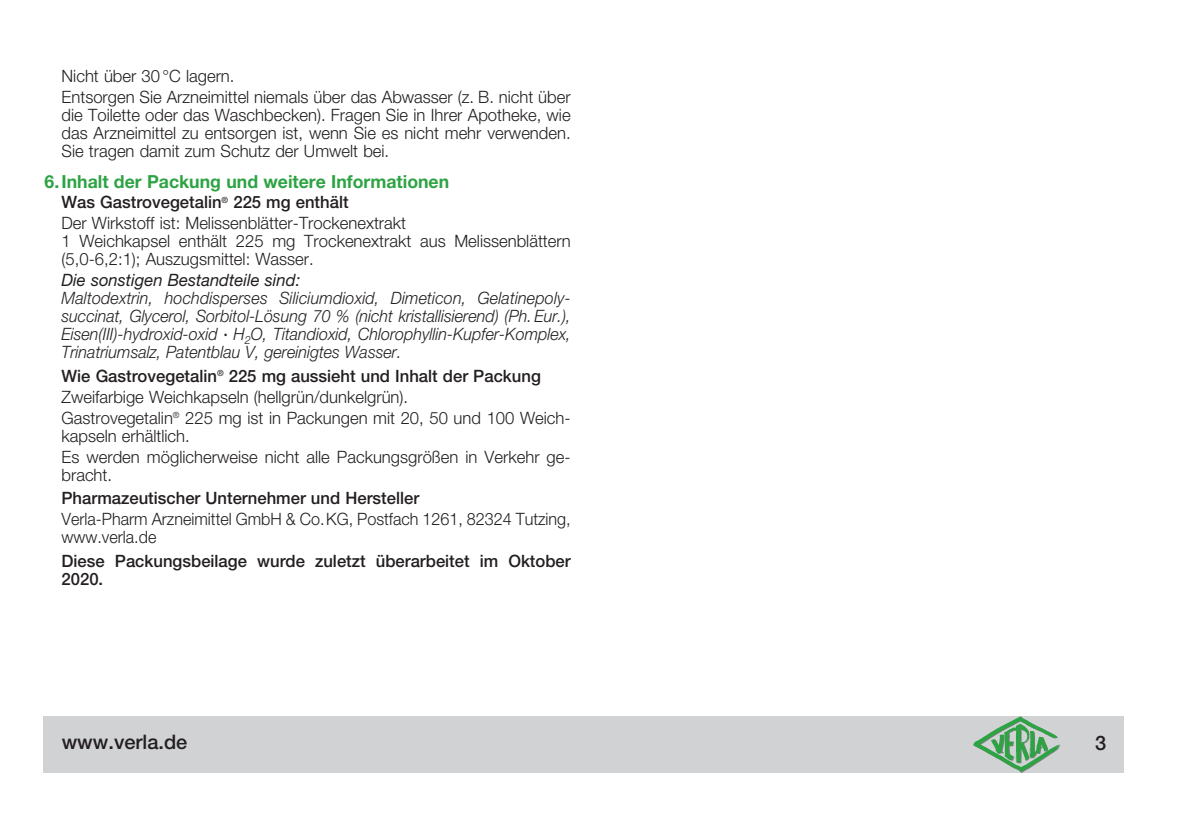
<style>
.page{position:relative;width:1191px;height:840px;background:#fff}
.page>*{position:absolute;margin:0;border:0;box-sizing:border-box;transform-origin:0 0}
.t1{font:500 20px "Helvetica Neue LT Pro";color:#231f20}
.t2{font:700 18px "Helvetica Neue LT Pro";color:#2da343}
.t3{font:300 17px/20.8px "Helvetica Neue LT Pro";color:#231f20}
.t4{font:italic 300 17px/18px "Helvetica Neue LT Pro";color:#231f20;text-align:justify;scale:.95 1}
.t5{font:500 17px/18px "Helvetica Neue LT Pro";color:#231f20}
.t6{font:300 17px/18px "Helvetica Neue LT Pro";color:#231f20;scale:.95 1}
.t7{font:italic 17px "Helvetica Neue LT Pro";color:#231f20}
.s1{font-weight:500}
</style>
<div class="page">
<div style="left:43px;top:715px;width:1080px;height:57px;background:#d1d2d4"></div>
<img style="left:971px;top:771px;width:117px;height:2px">
<img style="left:965px;top:715px;width:118px;height:56px">
<p class="t3" style="left:62px;top:65px;width:510px">Nicht über 30 °C lagern.<br>Entsorgen Sie Arzneimittel niemals über das Abwasser (z. B. nicht über</p>
<p class="t3" style="left:62px;top:106px;width:510px;line-height:18px;text-align:justify">die Toilette oder das Waschbecken). Fragen Sie in Ihrer Apotheke, wie das Arzneimittel zu entsorgen ist, wenn Sie es nicht mehr verwenden.<br>Sie tragen damit zum Schutz der Umwelt bei.</p>
<p class="t2" style="left:45px;top:170px;width:406px">6.Inhalt der Packung und weitere Informationen</p>
<p class="t3" style="left:62px;top:191px;width:346px"><span class="s1">Was Gastrovegetalin</span><sup>®</sup> <span class="s1">225 mg enthält<br></span>Der Wirkstoff ist: Melissenblätter-Trockenextrakt</p>
<p class="t3" style="left:62px;top:232px;width:511px;line-height:18px">1 Weichkapsel enthält 225 mg Trockenextrakt aus Melissenblättern (5,0-6,2:1); Auszugsmittel: Wasser.</p>
<p class="t7" style="left:62px;top:269px;width:240px">Die sonstigen Bestandteile sind:</p>
<p class="t4" style="left:62px;top:289px;width:537px">Maltodextrin, hochdisperses Siliciumdioxid, Dimeticon, Gelatinepoly&shy;succinat, Glycerol, Sorbitol-Lösung 70 % (nicht kristallisierend) (Ph. Eur.), Eisen(III)-hydroxid-oxid <span class="s1">·</span> H<sub>2</sub>O, Titandioxid, Chlorophyllin-Kupfer-Komplex, Trinatriumsalz, Patentblau V, gereinigtes Wasser.</p>
<p class="t3" style="left:62px;top:365px;width:509px"><span class="s1">Wie Gastrovegetalin</span><sup>®</sup> <span class="s1">225 mg aussieht und Inhalt der Packung<br></span>Zweifarbige Weichkapseln (hellgrün/dunkelgrün).<br>Gastrovegetalin<sup>®</sup> 225 mg ist in Packungen mit 20, 50 und 100 Weich-</p>
<p class="t3" style="left:62px;top:424px;width:507px">kapseln erhältlich.<br>Es werden möglicherweise nicht alle Packungsgrößen in Verkehr ge--</p>
<p class="t3" style="left:62px;top:463px;width:52px">bracht.</p>
<p class="t5" style="left:62px;top:488px;width:359px">Pharmazeutischer Unternehmer und Hersteller</p>
<p class="t6" style="left:62px;top:509px;width:537px">Verla-Pharm Arzneimittel GmbH &amp; Co.KG, Postfach 1261, 82324 Tutzing, www.verla.de</p>
<p class="t5" style="left:62px;top:551px;width:510px">Diese Packungsbeilage wurde zuletzt überarbeitet im Oktober<br>2020.</p>
<p class="t1" style="left:62px;top:729px;width:127px">www.verla.de</p>
<p class="t1" style="left:1095px;top:730px;width:13px">3</p>
</div>
